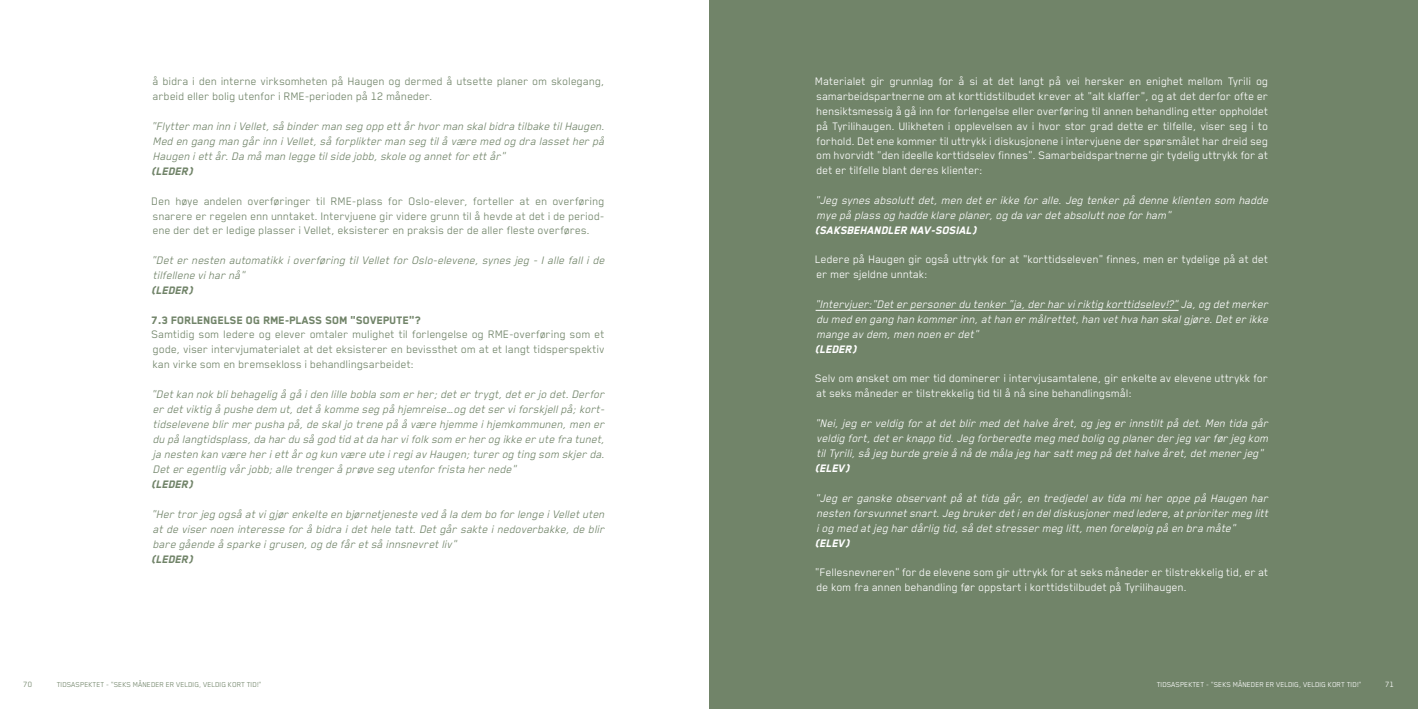
<style>
.page{position:relative;width:1418px;height:709px;background:#fff}
.page>*{position:absolute;margin:0;border:0;box-sizing:border-box;transform-origin:0 0}
.t1{font:italic 12.5px/15px "Blender Pro";color:#718469;text-align:justify}
.t2{font:12.5px/14.8px "Blender Pro";color:#fff}
.t3{font:italic 12.5px/15px "Blender Pro";color:#fff;text-align:justify}
.t4{font:12.5px/14.8px "Blender Pro";color:#718469;text-align:justify}
.t5{font:italic 800 12.5px "Blender Pro";color:#fff}
.t6{font:800 12.5px "Blender Pro";color:#718469}
.t7{font:italic 800 12.5px "Blender Pro";color:#718469}
.t8{font:8.75px "Blender Pro";color:#718469}
.t9{font:8.75px "Blender Pro";color:#fff}
.t10{font:8.12px "Blender Pro";color:#718469}
.t11{font:8.12px "Blender Pro";color:#fff}
</style>
<div class="page">
<div style="left:709px;top:0;width:708px;height:709px;background:#718469"></div>
<hr style="left:815px;top:310px;width:363px;height:1px;background:#fff">
<p class="t4" style="left:153px;top:74px;width:453px">å bidra i den interne virksomheten på Haugen og dermed å utsette planer om skolegang, arbeid eller bolig utenfor i RME-perioden på 12 måneder.</p>
<p class="t1" style="left:152px;top:118px;width:457px">“Flytter man inn iVellet,så binder man seg opp ettår hvor man skalbidra tilbake tilHaugen.<br>Med en gang man går inn iVellet,så forplikter man seg tilå være med og dra lassether på Haugen iettår.Da må man legge tilside jobb,skole og annetfor ettår”</p>
<p class="t7" style="left:152px;top:164px;width:45px">(LEDER)</p>
<p class="t4" style="left:152px;top:193px;width:454px">Den høye andelen overføringer til RME-plass for Oslo-elever, forteller at en overføring snarere er regelen enn unntaket. Intervjuene gir videre grunn til å hevde at det i de period&shy;ene der det er ledige plasser i Vellet, eksisterer en praksis der de aller fleste overføres.</p>
<p class="t1" style="left:152px;top:252px;width:457px">“Det er nesten automatikk i overføring til Vellet for Oslo-elevene, synes jeg - I alle fall i de tilfellene vihar nå”</p>
<p class="t7" style="left:152px;top:283px;width:45px">(LEDER)</p>
<p class="t6" style="left:152px;top:313px;width:270px">7.3 FORLENGELSE OG RME-PLASS SOM “SOVEPUTE”?</p>
<p class="t4" style="left:152px;top:327px;width:454px">Samtidig som ledere og elever omtaler mulighet til forlengelse og RME-overføring som et gode, viser intervjumaterialet at det eksisterer en bevissthet om at et langt tidsperspektiv kan virke som en bremsekloss i behandlingsarbeidet:</p>
<p class="t1" style="left:152px;top:386px;width:457px">“Detkan nok blibehagelig å gå iden lille bobla som er her;deter trygt,deter jo det.Derfor er detviktig å pushe dem ut,detå komme seg på hjemreise…og detser viforskjellpå;kort&shy;tidselevene blir mer pusha på,de skaljo trene på å være hjemme ihjemkommunen,men er du på langtidsplass,da har du så god tid atda har vifolk som er her og ikke er ute fra tunet, ja nesten kan være her iettår og kun være ute iregiav Haugen;turer og ting som skjer da.<br>Deter egentlig vår jobb;alle trenger å prøve seg utenfor frista her nede”</p>
<p class="t7" style="left:152px;top:477px;width:45px">(LEDER)</p>
<p class="t1" style="left:152px;top:506px;width:457px">“Her tror jeg også atvigjør enkelte en bjørnetjeneste ved å la dem bo for lenge iVelletuten atde viser noen interesse for å bidra idethele tatt.Detgår sakte inedoverbakke,de blir bare gående å sparke igrusen,og de får etså innsnevretliv”</p>
<p class="t7" style="left:152px;top:552px;width:45px">(LEDER)</p>
<p class="t8" style="left:24px;top:679px;width:10px">70</p>
<p class="t10" style="left:57px;top:679px;width:5px">tidsaspektet</p>
<p class="t10" style="left:106px;top:679px;width:13px">- “seks</p>
<p class="t10" style="left:133px;top:679px;width:6px">måneder</p>
<p class="t10" style="left:166px;top:679px;width:16px">er veldig</p>
<p class="t10" style="left:199px;top:679px;width:9px">, veldig</p>
<p class="t10" style="left:228px;top:679px;width:6px">kort</p>
<p class="t10" style="left:247px;top:679px;width:16px">tid !“</p>
<p class="t2" style="left:815px;top:74px;width:454px;text-align:justify">Materialet gir grunnlag for å si at det langt på vei hersker en enighet mellom Tyrili og samarbeidspartnerne om at korttidstilbudet krever at “alt klaffer”, og at det derfor ofte er hensiktsmessig å gå inn for forlengelse eller overføring til annen behandling etter oppholdet på Tyrilihaugen. Ulikheten i opplevelsen av i hvor stor grad dette er tilfelle, viser seg i to forhold. Det ene kommer til uttrykk i diskusjonene i intervjuene der spørsmålet har dreid seg om hvorvidt “den ideelle korttidselev finnes”. Samarbeidspartnerne gir tydelig uttrykk for at det er tilfelle blant deres klienter:</p>
<p class="t3" style="left:815px;top:192px;width:457px">“Jeg synes absolutt det, men det er ikke for alle. Jeg tenker på denne klienten som hadde mye på plass og hadde klare planer,og da var detabsoluttnoe for ham”</p>
<p class="t5" style="left:815px;top:223px;width:165px">(SAKSBEHANDLER NAV-SOSIAL)</p>
<p class="t2" style="left:815px;top:252px;width:454px">Ledere på Haugen gir også uttrykk for at “korttidseleven” finnes, men er tydelige på at det er mer sjeldne unntak:</p>
<p class="t3" style="left:815px;top:296px;width:457px">“Intervjuer:“Deter personer du tenker “ja,der har viriktig korttidselev!?”Ja,og detmerker du med en gang han kommer inn,athan er målrettet,han vethva han skalgjøre.Deter ikke mange av dem,men noen er det”</p>
<p class="t5" style="left:815px;top:342px;width:45px">(LEDER)</p>
<p class="t2" style="left:815px;top:371px;width:454px">Selv om ønsket om mer tid dominerer i intervjusamtalene, gir enkelte av elevene uttrykk for at seks måneder er tilstrekkelig tid til å nå sine behandlingsmål:</p>
<p class="t3" style="left:815px;top:415px;width:457px">“Nei, jeg er veldig for at det blir med det halve året, og jeg er innstilt på det. Men tida går veldig fort,deter knapp tid.Jeg forberedte meg med bolig og planer der jeg var før jeg kom tilTyrili,så jeg burde greie å nå de måla jeg har sattmeg på dethalve året,detmener jeg”</p>
<p class="t5" style="left:815px;top:461px;width:38px">(ELEV)</p>
<p class="t3" style="left:815px;top:490px;width:457px">“Jeg er ganske observant på at tida går, en tredjedel av tida mi her oppe på Haugen har nesten forsvunnetsnart.Jeg bruker detien deldiskusjoner med ledere,atprioriter meg litt iog med atjeg har dårlig tid,så detstresser meg litt,men foreløpig på en bra måte”</p>
<p class="t5" style="left:815px;top:536px;width:38px">(ELEV)</p>
<p class="t2" style="left:815px;top:565px;width:454px">“Fellesnevneren” for de elevene som gir uttrykk for at seks måneder er tilstrekkelig tid, er at de kom fra annen behandling før oppstart i korttidstilbudet på Tyrilihaugen.</p>
<p class="t11" style="left:1157px;top:679px;width:5px">tidsaspektet</p>
<p class="t11" style="left:1206px;top:679px;width:13px">- “seks</p>
<p class="t11" style="left:1233px;top:679px;width:6px">måneder</p>
<p class="t11" style="left:1266px;top:679px;width:16px">er veldig</p>
<p class="t11" style="left:1299px;top:679px;width:9px">, veldig</p>
<p class="t11" style="left:1328px;top:679px;width:6px">kort</p>
<p class="t11" style="left:1347px;top:679px;width:16px">tid !“</p>
<p class="t9" style="left:1385px;top:679px;width:10px">71</p>
</div>
